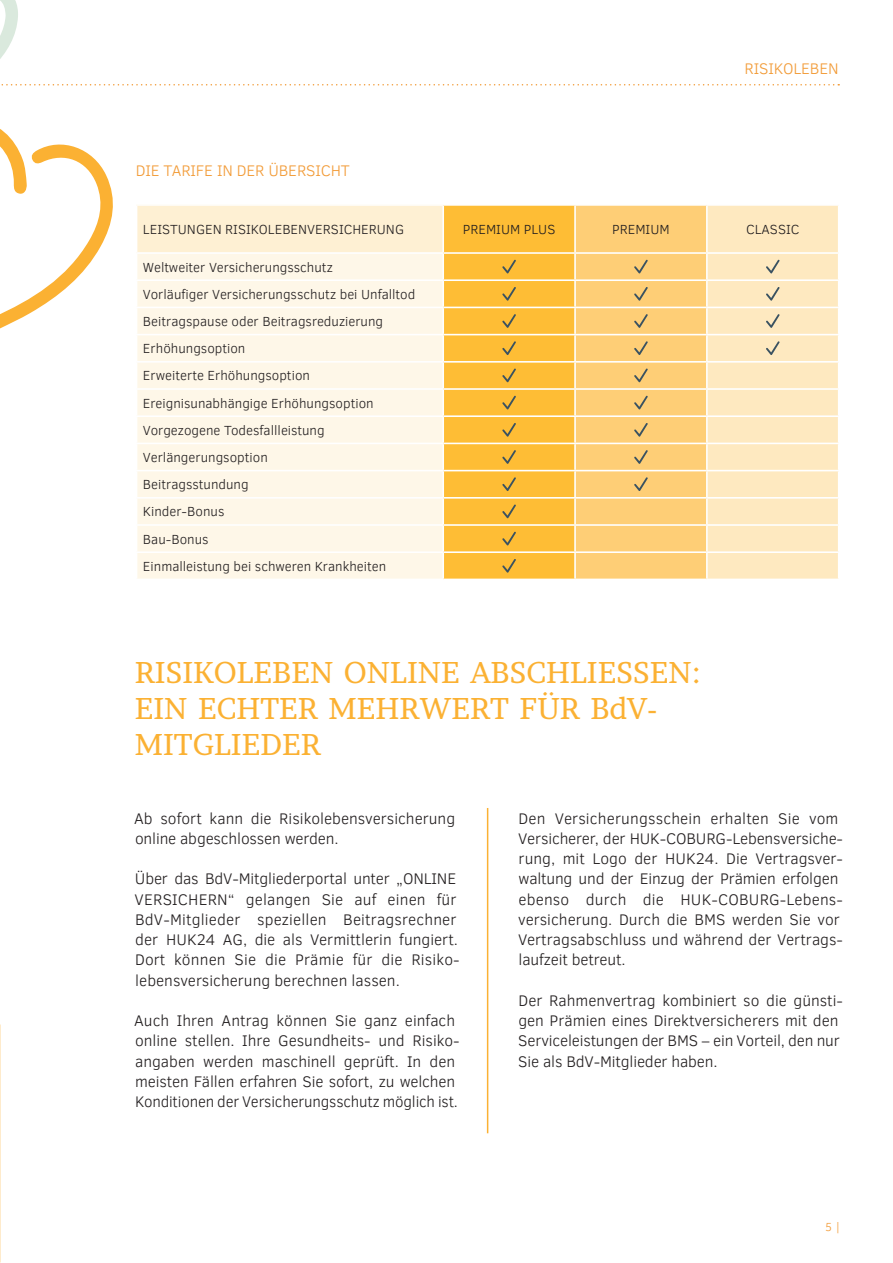
<style>
.page{position:relative;width:893px;height:1263px;background:#fff}
.page>*{position:absolute;margin:0;border:0;box-sizing:border-box;transform-origin:0 0}
.t1{font:30px/36px "Brawler";color:#fbb133}
.t2{font:300 15.75px/20.2px "Clear Sans";color:#231f20}
.t3{font:300 15.75px "Clear Sans";letter-spacing:-.01em;color:#f29b37}
.t4{font:300 13.5px/27.2px "Clear Sans";color:#231f20}
.t5{font:300 12px "Clear Sans";color:#f29b37}
</style>
<div class="page">
<svg style="left:1px;top:84px;width:838px;height:2px"></svg>
<hr style="left:487px;top:808px;width:1px;height:325px;background:#fbb133">
<div style="left:137px;top:205px;width:306px;height:48px;background:#fef0d3"></div>
<div style="left:444px;top:206px;width:130px;height:373px;background:#febd35"></div>
<div style="left:576px;top:206px;width:130px;height:373px;background:#fece76"></div>
<div style="left:708px;top:206px;width:130px;height:373px;background:#fee9c0"></div>
<div style="left:137px;top:254px;width:305px;height:325px;background:#fef7e8"></div>
<hr style="left:136px;top:204px;width:307px;height:2px;background:#fff">
<hr style="left:442px;top:206px;width:2px;height:46px;background:#fff">
<hr style="left:136px;top:252px;width:307px;height:2px;background:#fff">
<hr style="left:443px;top:252px;width:132px;height:2px;background:#fff">
<hr style="left:575px;top:252px;width:132px;height:2px;background:#fff">
<hr style="left:707px;top:252px;width:132px;height:2px;background:#fff">
<hr style="left:136px;top:279px;width:307px;height:2px;background:#fff">
<hr style="left:443px;top:279px;width:132px;height:2px;background:#fff">
<hr style="left:575px;top:279px;width:132px;height:2px;background:#fff">
<hr style="left:707px;top:279px;width:132px;height:2px;background:#fff">
<hr style="left:136px;top:307px;width:307px;height:1px;background:#fff">
<hr style="left:443px;top:307px;width:132px;height:1px;background:#fff">
<hr style="left:575px;top:307px;width:132px;height:1px;background:#fff">
<hr style="left:707px;top:307px;width:132px;height:1px;background:#fff">
<hr style="left:136px;top:334px;width:307px;height:1px;background:#fff">
<hr style="left:443px;top:334px;width:132px;height:1px;background:#fff">
<hr style="left:575px;top:334px;width:132px;height:1px;background:#fff">
<hr style="left:707px;top:334px;width:132px;height:1px;background:#fff">
<hr style="left:136px;top:361px;width:307px;height:2px;background:#fff">
<hr style="left:443px;top:361px;width:132px;height:2px;background:#fff">
<hr style="left:575px;top:361px;width:132px;height:2px;background:#fff">
<hr style="left:707px;top:361px;width:132px;height:2px;background:#fff">
<hr style="left:136px;top:388px;width:307px;height:2px;background:#fff">
<hr style="left:443px;top:388px;width:132px;height:2px;background:#fff">
<hr style="left:575px;top:388px;width:132px;height:2px;background:#fff">
<hr style="left:707px;top:388px;width:132px;height:2px;background:#fff">
<hr style="left:136px;top:415px;width:307px;height:2px;background:#fff">
<hr style="left:443px;top:415px;width:132px;height:2px;background:#fff">
<hr style="left:575px;top:415px;width:132px;height:2px;background:#fff">
<hr style="left:707px;top:415px;width:132px;height:2px;background:#fff">
<hr style="left:136px;top:443px;width:307px;height:1px;background:#fff">
<hr style="left:443px;top:443px;width:132px;height:1px;background:#fff">
<hr style="left:575px;top:443px;width:132px;height:1px;background:#fff">
<hr style="left:707px;top:443px;width:132px;height:1px;background:#fff">
<hr style="left:136px;top:470px;width:307px;height:1px;background:#fff">
<hr style="left:443px;top:470px;width:132px;height:1px;background:#fff">
<hr style="left:575px;top:470px;width:132px;height:1px;background:#fff">
<hr style="left:707px;top:470px;width:132px;height:1px;background:#fff">
<hr style="left:136px;top:497px;width:307px;height:2px;background:#fff">
<hr style="left:443px;top:497px;width:132px;height:2px;background:#fff">
<hr style="left:575px;top:497px;width:132px;height:2px;background:#fff">
<hr style="left:707px;top:497px;width:132px;height:2px;background:#fff">
<hr style="left:136px;top:524px;width:307px;height:2px;background:#fff">
<hr style="left:443px;top:524px;width:132px;height:2px;background:#fff">
<hr style="left:575px;top:524px;width:132px;height:2px;background:#fff">
<hr style="left:707px;top:524px;width:132px;height:2px;background:#fff">
<hr style="left:136px;top:551px;width:307px;height:2px;background:#fff">
<hr style="left:443px;top:551px;width:132px;height:2px;background:#fff">
<hr style="left:575px;top:551px;width:132px;height:2px;background:#fff">
<hr style="left:707px;top:551px;width:132px;height:2px;background:#fff">
<svg style="left:502px;top:260px;width:14px;height:13px"></svg>
<svg style="left:634px;top:260px;width:14px;height:13px"></svg>
<svg style="left:766px;top:260px;width:14px;height:13px"></svg>
<svg style="left:502px;top:287px;width:14px;height:14px"></svg>
<svg style="left:634px;top:287px;width:14px;height:14px"></svg>
<svg style="left:766px;top:287px;width:14px;height:14px"></svg>
<svg style="left:502px;top:314px;width:14px;height:14px"></svg>
<svg style="left:634px;top:314px;width:14px;height:14px"></svg>
<svg style="left:766px;top:314px;width:14px;height:14px"></svg>
<svg style="left:502px;top:341px;width:14px;height:14px"></svg>
<svg style="left:634px;top:341px;width:14px;height:14px"></svg>
<svg style="left:766px;top:341px;width:14px;height:14px"></svg>
<svg style="left:502px;top:368px;width:14px;height:14px"></svg>
<svg style="left:634px;top:368px;width:14px;height:14px"></svg>
<svg style="left:502px;top:396px;width:14px;height:13px"></svg>
<svg style="left:634px;top:396px;width:14px;height:13px"></svg>
<svg style="left:502px;top:423px;width:14px;height:14px"></svg>
<svg style="left:634px;top:423px;width:14px;height:14px"></svg>
<svg style="left:502px;top:450px;width:14px;height:14px"></svg>
<svg style="left:634px;top:450px;width:14px;height:14px"></svg>
<svg style="left:502px;top:477px;width:14px;height:14px"></svg>
<svg style="left:634px;top:477px;width:14px;height:14px"></svg>
<svg style="left:502px;top:504px;width:14px;height:14px"></svg>
<svg style="left:502px;top:532px;width:14px;height:13px"></svg>
<svg style="left:502px;top:559px;width:14px;height:14px"></svg>
<svg style="left:0;top:0;width:18px;height:59px"></svg>
<svg style="left:0;top:129px;width:113px;height:200px"></svg>
<p class="t3" style="left:136px;top:160px;width:216px">DIE TARIFE IN DER ÜBERSICHT</p>
<p class="t3" style="left:745px;top:58px;width:96px">RISIKOLEBEN</p>
<p class="t4" style="left:143px;top:216px;width:263px">LEISTUNGEN RISIKOLEBENVERSICHERUNG</p>
<p class="t4" style="left:463px;top:216px;width:94px">PREMIUM PLUS</p>
<p class="t4" style="left:612px;top:216px;width:59px">PREMIUM</p>
<p class="t4" style="left:746px;top:216px;width:55px">CLASSIC</p>
<p class="t4" style="left:143px;top:253px;width:274px">Weltweiter Versicherungsschutz<br>Vorläufiger Versicherungsschutz bei Unfalltod<br>Beitragspause oder Beitragsreduzierung<br>Erhöhungsoption<br>Erweiterte Erhöhungsoption<br>Ereignisunabhängige Erhöhungsoption<br>Vorgezogene Todesfallleistung<br>Verlängerungsoption<br>Beitragsstundung<br>Kinder-Bonus<br>Bau-Bonus<br>Einmalleistung bei schweren Krankheiten</p>
<h1 class="t1" style="left:135px;top:654px;width:568px">RISIKOLEBEN ONLINE ABSCHLIESSEN:<br>EIN ECHTER MEHRWERT FÜR BdV-<br>MITGLIEDER</h1>
<p class="t2" style="left:134px;top:808px;width:323px">Ab sofort kann die Risikolebensversicherung online abgeschlossen werden.</p>
<p class="t2" style="left:135px;top:869px;width:327px">Über das BdV-Mitgliederportal unter „ONLINE VERSICHERN“ gelangen Sie auf einen für BdV-Mitglieder speziellen Beitragsrechner der HUK24 AG, die als Vermittlerin fungiert.<br>Dort können Sie die Prämie für die Risiko&shy;lebensversicherung berechnen lassen.</p>
<p class="t2" style="left:134px;top:1010px;width:325px">Auch Ihren Antrag können Sie ganz einfach online stellen. Ihre Gesundheits- und Risiko&shy;angaben werden maschinell geprüft. In den meisten Fällen erfahren Sie sofort, zu welchen Konditionen der Versicherungsschutz möglich ist.</p>
<p class="t2" style="left:518px;top:808px;width:327px">Den Versicherungsschein erhalten Sie vom Versicherer, der HUK-COBURG-Lebensversiche&shy;rung, mit Logo der HUK24. Die Vertragsver&shy;waltung und der Einzug der Prämien erfolgen ebenso durch die HUK-COBURG-Lebens-- versicherung. Durch die BMS werden Sie vor Vertragsabschluss und während der Vertrags&shy;laufzeit betreut.</p>
<p class="t2" style="left:518px;top:990px;width:326px">Der Rahmenvertrag kombiniert so die günsti&shy;gen Prämien eines Direktversicherers mit den Serviceleistungen der BMS – ein Vorteil, den nur Sie als BdV-Mitglieder haben.</p>
<p class="t5" style="left:825px;top:1219px;width:17px">5 |</p>
</div>
